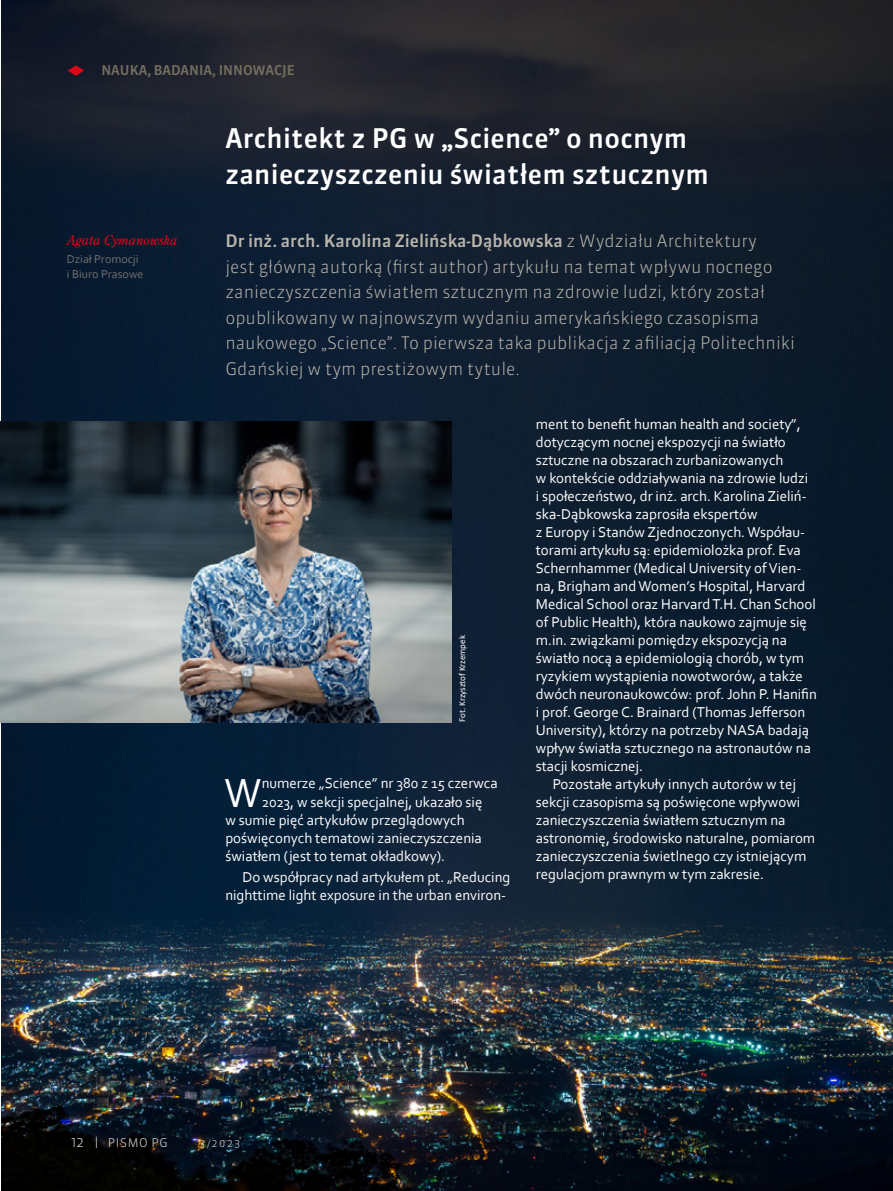
<style>
.page{position:relative;width:893px;height:1191px;background:#fff}
.page>*{position:absolute;margin:0;border:0;box-sizing:border-box;transform-origin:0 0}
.t1{font:42.6px "Corbel";color:#fff}
.t2{font:500 27px/36px "Sanuk Pro";letter-spacing:.01em;color:#fff}
.t3{font:300 17.25px/25.5px "Sanuk Pro";color:#b8b4ab}
.t4{font:15px/18px "Corbel";color:#fff}
.t5{font:500 13.5px "Sanuk Pro";color:#736e5f}
.t6{font:italic 13.5px "Centurion Old";color:#dc0714}
.t7{font:300 13.5px "Sanuk Pro";color:#dadada}
.t8{font:12px/14.4px "Corbel";color:#706f6f}
.t9{font:300 12px "Sanuk Pro";letter-spacing:.05em;color:#dadada}
.t10{font:300 10.5px "Sanuk Pro";color:#dadada}
.t11{font:9px "Calibri";color:#fff}
.s1{font-weight:500}
</style>
<div class="page">
<img style="left:1px;top:0;width:892px;height:1191px">
<img style="left:0;top:421px;width:452px;height:301px">
<svg style="left:68px;top:65px;width:16px;height:11px"></svg>
<svg style="left:96px;top:1136px;width:1px;height:12px"></svg>
<p class="t5" style="left:101px;top:61px;width:195px">NAUKA, BADANIA, INNOWACJE</p>
<p class="t6" style="left:67px;top:231px;width:112px">Agata Cymanowska</p>
<p class="t8" style="left:67px;top:252px;width:78px">Dział Promocji i Biuro Prasowe</p>
<h2 class="t2" style="left:225px;top:120px;width:485px">Architekt z PG w „Science” o nocnym zanieczyszczeniu światłem sztucznym</h2>
<p class="t3" style="left:225px;top:228px;width:571px"><span class="s1">Dr inż. arch. Karolina Zielińska-Dąbkowska</span> z Wydziału Architektury<br>jest główną autorką (first author) artykułu na temat wpływu nocnego zanieczyszczenia światłem sztucznym na zdrowie ludzi, który został opublikowany w najnowszym wydaniu amerykańskiego czasopisma naukowego „Science”. To pierwsza taka publikacja z afiliacją Politechniki Gdańskiej w tym prestiżowym tytule.</p>
<p class="t11" style="left:456px;top:722px;width:88px;rotate:-90deg">Fot. Krzysztof Krzempek</p>
<h1 class="t1" style="left:225px;top:766px;width:39px">W</h1>
<p class="t4" style="left:262px;top:774px;width:237px">numerze „Science” nr 380 z 15 czerwca</p>
<p class="t4" style="left:262px;top:792px;width:222px">2023, w sekcji specjalnej, ukazało się</p>
<p class="t4" style="left:225px;top:810px;width:241px">w sumie pięć artykułów przeglądowych</p>
<p class="t4" style="left:225px;top:828px;width:258px">poświęconych tematowi zanieczyszczenia</p>
<p class="t4" style="left:225px;top:846px;width:221px">światłem (jest to temat okładkowy).</p>
<p class="t4" style="left:225px;top:867px;width:286px;text-align:right">Do współpracy nad artykułem pt. „Reducing nighttime light exposure in the urban environ-</p>
<p class="t4" style="left:536px;top:415px;width:283px">ment to benefit human health and society”, dotyczącym nocnej ekspozycji na światło sztuczne na obszarach zurbanizowanych<br>w kontekście oddziaływania na zdrowie ludzi<br>i społeczeństwo, dr inż. arch. Karolina Zieliń&shy;ska-Dąbkowska zaprosiła ekspertów<br>z Europy i Stanów Zjednoczonych. Współau&shy;torami artykułu są: epidemiolożka prof. Eva Schernhammer (Medical University of Vien&shy;na, Brigham and Women’s Hospital, Harvard Medical School oraz Harvard T.H. Chan School of Public Health), która naukowo zajmuje się m.in. związkami pomiędzy ekspozycją na światło nocą a epidemiologią chorób, w tym ryzykiem wystąpienia nowotworów, a także dwóch neuronaukowców: prof. John P. Hanifin i prof. George C. Brainard (Thomas Jefferson University), którzy na potrzeby NASA badają wpływ światła sztucznego na astronautów na stacji kosmicznej.</p>
<p class="t4" style="left:536px;top:775px;width:281px;text-indent:17px">Pozostałe artykuły innych autorów w tej sekcji czasopisma są poświęcone wpływowi zanieczyszczenia światłem sztucznym na astronomię, środowisko naturalne, pomiarom zanieczyszczenia świetlnego czy istniejącym regulacjom prawnym w tym zakresie.</p>
<p class="t7" style="left:71px;top:1133px;width:14px">12</p>
<p class="t9" style="left:108px;top:1134px;width:61px">PISMO PG</p>
<p class="t10" style="left:200px;top:1135px;width:42px">3/2023</p>
</div>
